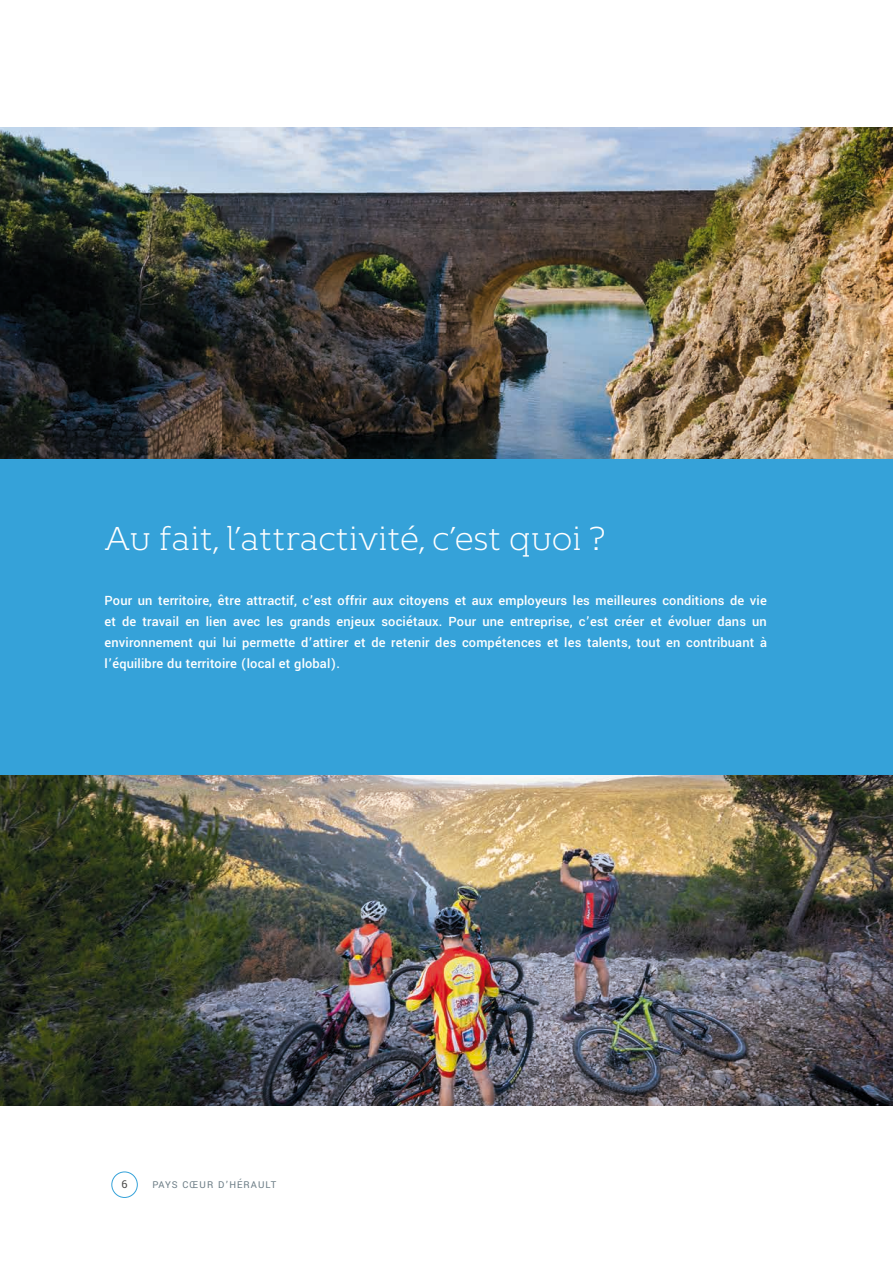
<style>
.page{position:relative;width:893px;height:1263px;background:#fff}
.page>*{position:absolute;margin:0;border:0;box-sizing:border-box;transform-origin:0 0}
.t1{font:300 33px "Kontrapunkt Bob";letter-spacing:-.03em;color:#fff}
.t2{font:500 14.25px/21px "Yantramanav";letter-spacing:.01em;color:#fff;text-align:justify}
.t3{font:12px "Yantramanav";color:#4a4a49}
.t4{font:10.5px "Yantramanav";letter-spacing:.1em;color:#6c7d86}
</style>
<div class="page">
<img style="left:0;top:128px;width:893px;height:331px">
<img style="left:0;top:774px;width:892px;height:332px">
<div style="left:111px;top:1171px;width:27px;height:27px;border:1px solid #35a2d9;border-radius:50%"></div>
<div style="left:0;top:459px;width:893px;height:315px;background:#35a2d9"></div>
<hr style="left:892px;top:721px;width:1px;height:423px;background:#35a2d9">
<hr style="left:892px;top:1139px;width:1px;height:30px;background:#e88600">
<h1 class="t1" style="left:105px;top:521px;width:503px">Au fait, l’attractivité, c’est quoi ?</h1>
<p class="t2" style="left:105px;top:590px;width:664px">Pour un territoire, être attractif, c’est offrir aux citoyens et aux employeurs les meilleures conditions de vie et de travail en lien avec les grands enjeux sociétaux. Pour une entreprise, c’est créer et évoluer dans un environnement qui lui permette d’attirer et de retenir des compétences et les talents, tout en contribuant à l’équilibre du territoire (local et global).</p>
<p class="t3" style="left:122px;top:1177px;width:8px">6</p>
<p class="t4" style="left:152px;top:1178px;width:125px">PAYS CŒUR D’HÉRAULT</p>
</div>
